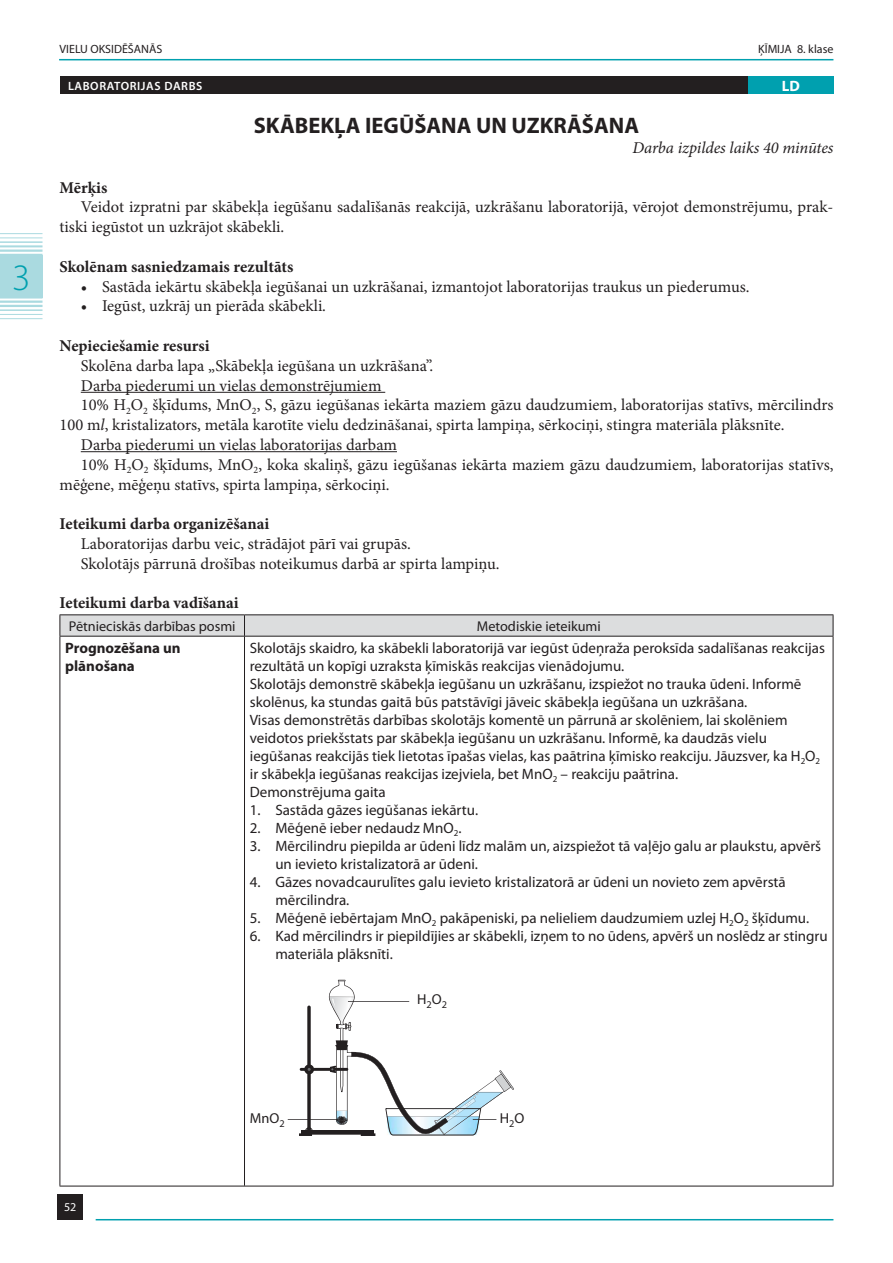
<style>
.page{position:relative;width:893px;height:1263px;background:#fff}
.page>*{position:absolute;margin:0;border:0;box-sizing:border-box;transform-origin:0 0}
.t1{font:300 37.5px "Myriad Pro";color:#00a0af}
.t2{font:700 22.5px "Myriad Pro";color:#231f20}
.t3{font:16.5px/19.8px "Minion Pro";color:#231f20}
.t4{font:700 16.5px "Minion Pro";color:#231f20}
.t5{font:italic 16.5px "Minion Pro";letter-spacing:-.005em;color:#231f20}
.t6{font:15px/18px "Myriad Pro";color:#231f20}
.t7{font:700 15px/18px "Myriad Pro";color:#231f20}
.t8{font:700 15px "Myriad Pro";color:#fff}
.t9{font:14.4px "Myriad Pro";color:#231f20}
.t10{font:14.25px "Myriad Pro";color:#231f20}
.t11{font:12px "Myriad Pro";color:#231f20}
.t12{font:600 12px "Myriad Pro";letter-spacing:.05em;color:#fff}
.t13{font:12px "Myriad Pro";color:#fff}
.s1{font-style:italic}
</style>
<div class="page">
<hr style="left:59px;top:59px;width:774px;height:1px;background:#00a0af">
<div style="left:57px;top:1194px;width:26px;height:25px;background:#231f20"></div>
<hr style="left:96px;top:1219px;width:737px;height:1px;background:#00a0af">
<hr style="left:0;top:233px;width:43px;height:1px;background:#aadae0">
<hr style="left:0;top:237px;width:43px;height:1px;background:#aadae0">
<hr style="left:0;top:241px;width:43px;height:2px;background:#aadae0">
<hr style="left:0;top:245px;width:43px;height:2px;background:#aadae0">
<hr style="left:0;top:249px;width:43px;height:3px;background:#aadae0">
<hr style="left:0;top:254px;width:43px;height:2px;background:#aadae0">
<hr style="left:0;top:296px;width:43px;height:3px;background:#aadae0">
<hr style="left:0;top:301px;width:43px;height:2px;background:#aadae0">
<hr style="left:0;top:305px;width:43px;height:2px;background:#aadae0">
<hr style="left:0;top:309px;width:43px;height:2px;background:#aadae0">
<hr style="left:0;top:314px;width:43px;height:1px;background:#aadae0">
<hr style="left:0;top:318px;width:43px;height:1px;background:#aadae0">
<div style="left:0;top:255px;width:43px;height:43px;background:#aadae0"></div>
<div style="left:60px;top:77px;width:773px;height:17px;background:#231f20"></div>
<div style="left:748px;top:77px;width:85px;height:17px;background:#00a0af"></div>
<hr style="left:81px;top:392px;width:304px;height:1px;background:#231f20">
<hr style="left:81px;top:451px;width:316px;height:1px;background:#231f20">
<hr style="left:60px;top:636px;width:1px;height:550px;background:#231f20">
<hr style="left:244px;top:636px;width:1px;height:550px;background:#231f20">
<hr style="left:833px;top:636px;width:1px;height:550px;background:#231f20">
<hr style="left:60px;top:1186px;width:773px;height:1px;background:#231f20">
<hr style="left:60px;top:614px;width:184px;height:1px;background:#231f20">
<hr style="left:244px;top:614px;width:589px;height:1px;background:#231f20">
<svg style="left:60px;top:615px;width:774px;height:21px;background:#d5d5d6"></svg>
<hr style="left:60px;top:636px;width:773px;height:1px;background:#231f20">
<svg style="left:288px;top:980px;width:226px;height:156px"></svg>
<h1 class="t1" style="left:12px;top:264px;width:20px">3</h1>
<p class="t11" style="left:60px;top:44px;width:104px">VIELU OKSIDĒŠANĀS</p>
<p class="t11" style="left:758px;top:44px;width:77px">ĶĪMIJA 8. klase</p>
<p class="t12" style="left:68px;top:81px;width:136px">LABORATORIJAS DARBS</p>
<p class="t8" style="left:782px;top:80px;width:20px">LD</p>
<h2 class="t2" style="left:254px;top:117px;width:387px">SKĀBEKĻA IEGŪŠANA UN UZKRĀŠANA</h2>
<p class="t5" style="left:632px;top:141px;width:203px">Darba izpildes laiks 40 minūtes</p>
<p class="t4" style="left:60px;top:181px;width:49px">Mērķis</p>
<p class="t3" style="left:60px;top:199px;width:775px;text-indent:21px">Veidot izpratni par skābekļa iegūšanu sadalīšanās reakcijā, uzkrāšanu laboratorijā, vērojot demonstrējumu, prak&shy;tiski iegūstot un uzkrājot skābekli.</p>
<p class="t4" style="left:60px;top:260px;width:235px">Skolēnam sasniedzamais rezultāts</p>
<p class="t3" style="left:81px;top:278px;width:670px">• Sastāda iekārtu skābekļa iegūšanai un uzkrāšanai, izmantojot laboratorijas traukus un piederumus.</p>
<p class="t3" style="left:81px;top:298px;width:247px">• Iegūst, uzkrāj un pierāda skābekli.</p>
<p class="t4" style="left:60px;top:339px;width:152px">Nepieciešamie resursi</p>
<p class="t3" style="left:81px;top:357px;width:354px">Skolēna darba lapa „Skābekļa iegūšana un uzkrāšana”.</p>
<p class="t3" style="left:81px;top:377px;width:302px">Darba piederumi un vielas demonstrējumiem</p>
<p class="t3" style="left:81px;top:397px;width:754px">10% H<sub>2</sub>O<sub>2</sub> šķīdums, MnO<sub>2</sub>, S, gāzu iegūšanas iekārta maziem gāzu daudzumiem, laboratorijas statīvs, mērcilindrs</p>
<p class="t3" style="left:60px;top:416px;width:726px">100 m<span class="s1">l</span>, kristalizators, metāla karotīte vielu dedzināšanai, spirta lampiņa, sērkociņi, stingra materiāla plāksnīte.</p>
<p class="t3" style="left:81px;top:436px;width:318px">Darba piederumi un vielas laboratorijas darbam</p>
<p class="t3" style="left:81px;top:456px;width:754px">10% H<sub>2</sub>O<sub>2</sub> šķīdums, MnO<sub>2</sub>, koka skaliņš, gāzu iegūšanas iekārta maziem gāzu daudzumiem, laboratorijas statīvs,</p>
<p class="t3" style="left:60px;top:476px;width:332px">mēģene, mēģeņu statīvs, spirta lampiņa, sērkociņi.</p>
<p class="t4" style="left:60px;top:517px;width:211px">Ieteikumi darba organizēšanai</p>
<p class="t3" style="left:81px;top:535px;width:420px">Laboratorijas darbu veic, strādājot pārī vai grupās.<br>Skolotājs pārrunā drošības noteikumus darbā ar spirta lampiņu.</p>
<p class="t4" style="left:60px;top:597px;width:181px">Ieteikumi darba vadīšanai</p>
<p class="t10" style="left:69px;top:621px;width:168px">Pētnieciskās darbības posmi</p>
<p class="t10" style="left:477px;top:621px;width:125px">Metodiskie ieteikumi</p>
<p class="t7" style="left:65px;top:640px;width:117px">Prognozēšana un plānošana</p>
<p class="t6" style="left:250px;top:640px;width:577px">Skolotājs skaidro, ka skābekli laboratorijā var iegūst ūdeņraža peroksīda sadalīšanas reakcijas rezultātā un kopīgi uzraksta ķīmiskās reakcijas vienādojumu.<br>Skolotājs demonstrē skābekļa iegūšanu un uzkrāšanu, izspiežot no trauka ūdeni. Informē skolēnus, ka stundas gaitā būs patstāvīgi jāveic skābekļa iegūšana un uzkrāšana.<br>Visas demonstrētās darbības skolotājs komentē un pārrunā ar skolēniem, lai skolēniem veidotos priekšstats par skābekļa iegūšanu un uzkrāšanu. Informē, ka daudzās vielu iegūšanas reakcijās tiek lietotas īpašas vielas, kas paātrina ķīmisko reakciju. Jāuzsver, ka H<sub>2</sub>O<sub>2 </sub>ir skābekļa iegūšanas reakcijas izejviela, bet MnO<sub>2</sub> – reakciju paātrina.<br>Demonstrējuma gaita</p>
<p class="t6" style="left:250px;top:802px;width:230px">1. Sastāda gāzes iegūšanas iekārtu.</p>
<p class="t6" style="left:250px;top:820px;width:213px">2. Mēģenē ieber nedaudz MnO<sub>2</sub>.</p>
<p class="t6" style="left:275px;top:838px;width:547px;text-indent:-26px">3. Mērcilindru piepilda ar ūdeni līdz malām un, aizspiežot tā vaļējo galu ar plaukstu, apvērš un ievieto kristalizatorā ar ūdeni.</p>
<p class="t6" style="left:275px;top:874px;width:512px;text-indent:-26px">4. Gāzes novadcaurulītes galu ievieto kristalizatorā ar ūdeni un novieto zem apvērstā mērcilindra.</p>
<p class="t6" style="left:250px;top:910px;width:561px">5. Mēģenē iebērtajam MnO<sub>2</sub> pakāpeniski, pa nelieliem daudzumiem uzlej H<sub>2</sub>O<sub>2</sub> šķīdumu.</p>
<p class="t6" style="left:275px;top:928px;width:554px;text-indent:-26px">6. Kad mērcilindrs ir piepildījies ar skābekli, izņem to no ūdens, apvērš un noslēdz ar stingru materiāla plāksnīti.</p>
<p class="t9" style="left:417px;top:994px;width:31px">H<sub>2</sub>O<sub>2</sub></p>
<p class="t13" style="left:64px;top:1202px;width:14px">52</p>
<p class="t9" style="left:250px;top:1113px;width:36px">MnO<sub>2</sub></p>
<p class="t9" style="left:500px;top:1113px;width:26px">H<sub>2</sub>O</p>
</div>
